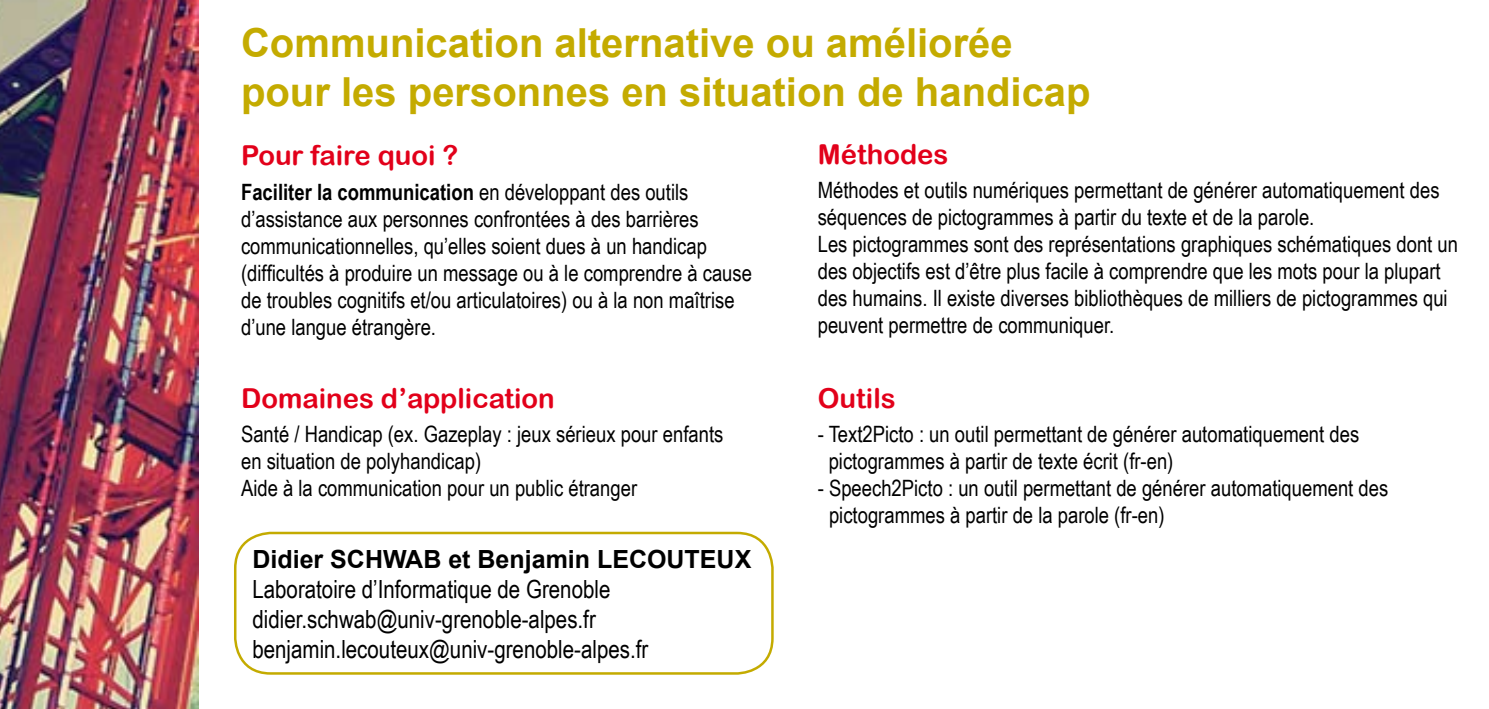
<style>
.page{position:relative;width:1489px;height:709px;background:#fff}
.page>*{position:absolute;margin:0;border:0;box-sizing:border-box;transform-origin:0 0}
.t1{font:700 40px/48px "Arial";color:#c4ab00}
.t2{font:27.5px "Arial Rounded MT Bold";color:#e2001a}
.t3{font:25px/30px "Arial Narrow";color:#000}
.t4{font:700 25px "Arial";color:#000}
.t5{font:22.5px/27px "Arial Narrow";color:#000}
.s1{font-weight:700}
</style>
<div class="page">
<img style="left:0;top:0;width:198px;height:709px">
<div style="left:234px;top:531px;width:539px;height:143px;border:2px solid #c4ab00;border-radius:35px"></div>
<h1 class="t1" style="left:241px;top:21px;width:851px">Communication alternative ou améliorée pour les personnes en situation de handicap</h1>
<p class="t2" style="left:241px;top:139px;width:219px">Pour faire quoi ?</p>
<p class="t5" style="left:241px;top:177px;width:512px"><span class="s1">Faciliter la communication</span> en développant des outils d’assistance aux personnes confrontées à des barrières communicationnelles, qu’elles soient dues à un handicap (difficultés à produire un message ou à le comprendre à cause de troubles cognitifs et/ou articulatoires) ou à la non maîtrise d’une langue étrangère.</p>
<p class="t2" style="left:817px;top:138px;width:132px">Méthodes</p>
<p class="t5" style="left:817px;top:175px;width:641px">Méthodes et outils numériques permettant de générer automatiquement des séquences de pictogrammes à partir du texte et de la parole.<br>Les pictogrammes sont des représentations graphiques schématiques dont un des objectifs est d’être plus facile à comprendre que les mots pour la plupart des humains. Il existe diverses bibliothèques de milliers de pictogrammes qui peuvent permettre de communiquer.</p>
<p class="t2" style="left:241px;top:382px;width:315px">Domaines d’application</p>
<p class="t5" style="left:241px;top:420px;width:484px">Santé / Handicap (ex. Gazeplay : jeux sérieux pour enfants en situation de polyhandicap)<br>Aide à la communication pour un public étranger</p>
<p class="t4" style="left:252px;top:542px;width:500px">Didier SCHWAB et Benjamin LECOUTEUX</p>
<p class="t3" style="left:252px;top:573px;width:397px">Laboratoire d’Informatique de Grenoble didier.schwab@univ-grenoble-alpes.fr benjamin.lecouteux@univ-grenoble-alpes.fr</p>
<p class="t2" style="left:817px;top:382px;width:79px">Outils</p>
<p class="t5" style="left:828px;top:420px;width:532px;text-indent:-11px">- Text2Picto : un outil permettant de générer automatiquement des pictogrammes à partir de texte écrit (fr-en)</p>
<p class="t5" style="left:829px;top:474px;width:560px;text-indent:-11px">- Speech2Picto : un outil permettant de générer automatiquement des pictogrammes à partir de la parole (fr-en)</p>
</div>
